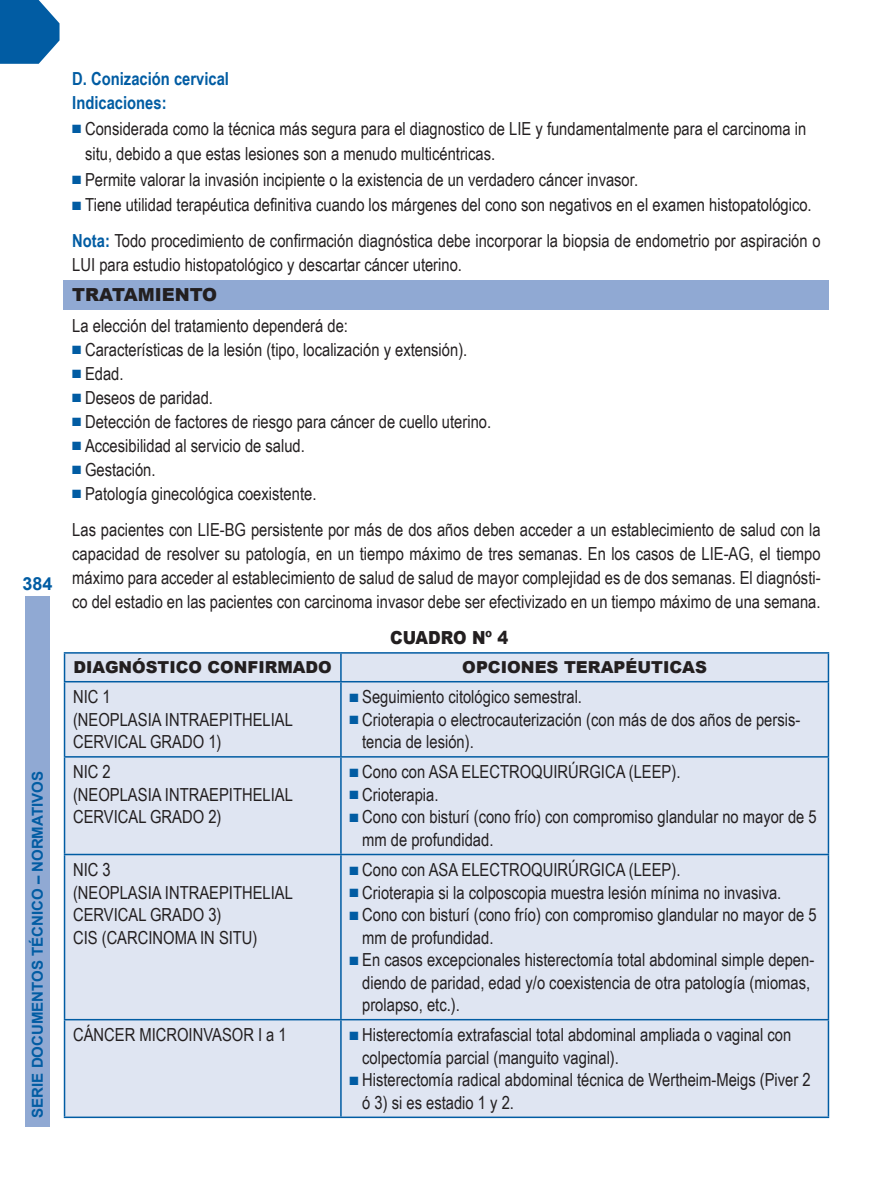
<style>
.page{position:relative;width:893px;height:1191px;background:#fff}
.page>*{position:absolute;margin:0;border:0;box-sizing:border-box;transform-origin:0 0}
.t1{font:18px/22.5px "Arial Narrow";color:#231f20}
.t2{font:700 18px/24px "Arial Narrow";color:#015ca3}
.t3{font:900 18px "Arial";color:#231f20}
.t4{font:900 18px "Arial";color:#231f20;scale:.9 1}
.t5{font:700 18px "Arial";color:#015ca3}
.t6{font:900 16.5px "Arial";color:#231f20}
.t7{font:700 15px "Arial";color:#015ca3}
.s1{color:#015ca3}
.s2{font-weight:700;color:#015ca3}
</style>
<div class="page">
<div style="left:25px;top:596px;width:24px;height:531px;background:#90a9d3"></div>
<svg style="left:0;top:0;width:60px;height:64px;background:#2372af"></svg>
<div style="left:64px;top:280px;width:765px;height:30px;background:#90a9d3"></div>
<div style="left:65px;top:653px;width:763px;height:463px;background:#dfe5f2"></div>
<hr style="left:64px;top:652px;width:277px;height:1px;background:#015ca3">
<svg style="left:64px;top:653px;width:1px;height:28px"></svg>
<hr style="left:341px;top:652px;width:488px;height:1px;background:#015ca3">
<hr style="left:340px;top:653px;width:2px;height:28px;background:#015ca3">
<svg style="left:828px;top:653px;width:1px;height:28px"></svg>
<hr style="left:64px;top:681px;width:277px;height:1px;background:#015ca3">
<hr style="left:64px;top:682px;width:1px;height:74px;background:#015ca3">
<hr style="left:341px;top:681px;width:488px;height:1px;background:#015ca3">
<hr style="left:340px;top:682px;width:2px;height:74px;background:#015ca3">
<hr style="left:828px;top:682px;width:1px;height:74px;background:#015ca3">
<hr style="left:64px;top:756px;width:277px;height:1px;background:#015ca3">
<hr style="left:64px;top:757px;width:1px;height:96px;background:#015ca3">
<hr style="left:341px;top:756px;width:488px;height:1px;background:#015ca3">
<hr style="left:340px;top:757px;width:2px;height:96px;background:#015ca3">
<hr style="left:828px;top:757px;width:1px;height:96px;background:#015ca3">
<hr style="left:64px;top:853px;width:277px;height:2px;background:#015ca3">
<hr style="left:64px;top:855px;width:1px;height:164px;background:#015ca3">
<hr style="left:341px;top:853px;width:488px;height:2px;background:#015ca3">
<hr style="left:340px;top:855px;width:2px;height:164px;background:#015ca3">
<hr style="left:828px;top:855px;width:1px;height:164px;background:#015ca3">
<hr style="left:64px;top:1019px;width:277px;height:1px;background:#015ca3">
<hr style="left:64px;top:1020px;width:1px;height:96px;background:#015ca3">
<hr style="left:341px;top:1019px;width:488px;height:1px;background:#015ca3">
<hr style="left:340px;top:1020px;width:2px;height:96px;background:#015ca3">
<hr style="left:828px;top:1020px;width:1px;height:96px;background:#015ca3">
<hr style="left:64px;top:1116px;width:277px;height:2px;background:#015ca3">
<hr style="left:341px;top:1116px;width:488px;height:2px;background:#015ca3">
<p class="t5" style="left:22px;top:571px;width:32px">384</p>
<p class="t7" style="left:27px;top:1117px;width:346px;rotate:-90deg">Serie Documentos Técnico – Normativos</p>
<p class="t2" style="left:72px;top:66px;width:158px">D. Conización cervical<br>Indicaciones:</p>
<p class="t1" style="left:85px;top:115px;width:723px;line-height:25.5px;text-indent:-13px"><span class="s1">■</span> Considerada como la técnica más segura para el diagnostico de LIE y fundamentalmente para el carcinoma in situ, debido a que estas lesiones son a menudo multicéntricas.</p>
<p class="t1" style="left:72px;top:168px;width:567px"><span class="s1">■</span> Permite valorar la invasión incipiente o la existencia de un verdadero cáncer invasor.</p>
<p class="t1" style="left:72px;top:186px;width:750px;line-height:36px"><span class="s1">■</span> Tiene utilidad terapéutica definitiva cuando los márgenes del cono son negativos en el examen histopatológico.<br><span class="s2">Nota:</span> Todo procedimiento de confirmación diagnóstica debe incorporar la biopsia de endometrio por aspiración o</p>
<p class="t1" style="left:72px;top:253px;width:391px">LUI para estudio histopatológico y descartar cáncer uterino.</p>
<p class="t3" style="left:72px;top:282px;width:146px">TRATAMIENTO</p>
<p class="t1" style="left:72px;top:313px;width:277px">La elección del tratamiento dependerá de:</p>
<p class="t1" style="left:72px;top:337px;width:397px"><span class="s1">■</span> Características de la lesión (tipo, localización y extensión).</p>
<p class="t1" style="left:72px;top:361px;width:53px"><span class="s1">■</span> Edad.</p>
<p class="t1" style="left:72px;top:385px;width:142px"><span class="s1">■</span> Deseos de paridad.</p>
<p class="t1" style="left:72px;top:409px;width:420px"><span class="s1">■</span> Detección de factores de riesgo para cáncer de cuello uterino.</p>
<p class="t1" style="left:72px;top:433px;width:234px"><span class="s1">■</span> Accesibilidad al servicio de salud.</p>
<p class="t1" style="left:72px;top:457px;width:85px"><span class="s1">■</span> Gestación.</p>
<p class="t1" style="left:72px;top:474px;width:750px;line-height:36px"><span class="s1">■</span> Patología ginecológica coexistente.<br>Las pacientes con LIE-BG persistente por más de dos años deben acceder a un establecimiento de salud con la</p>
<p class="t1" style="left:72px;top:540px;width:750px;line-height:24px;text-align:justify">capacidad de resolver su patología, en un tiempo máximo de tres semanas. En los casos de LIE-AG, el tiempo máximo para acceder al establecimiento de salud de salud de mayor complejidad es de dos semanas. El diagnósti&shy;co del estadio en las pacientes con carcinoma invasor debe ser efectivizado en un tiempo máximo de una semana.</p>
<p class="t4" style="left:390px;top:624px;width:133px">CUADRO Nº 4</p>
<p class="t6" style="left:74px;top:655px;width:260px">DIAGNÓSTICO CONFIRMADO</p>
<p class="t6" style="left:462px;top:655px;width:246px">OPCIONES TERAPÉUTICAS</p>
<p class="t1" style="left:73px;top:685px;width:221px">NIC 1<br>(NEOPLASIA INTRAEPITHELIAL<br>CERVICAL GRADO 1)</p>
<p class="t1" style="left:349px;top:685px;width:234px"><span class="s1">■</span> Seguimiento citológico semestral.</p>
<p class="t1" style="left:362px;top:707px;width:440px;text-indent:-13px"><span class="s1">■</span> Crioterapia o electrocauterización (con más de dos años de persis&shy;tencia de lesión).</p>
<p class="t1" style="left:73px;top:760px;width:221px">NIC 2<br>(NEOPLASIA INTRAEPITHELIAL<br>CERVICAL GRADO 2)</p>
<p class="t1" style="left:349px;top:760px;width:333px"><span class="s1">■</span> Cono con ASA ELECTROQUIRÚRGICA (LEEP).</p>
<p class="t1" style="left:349px;top:782px;width:91px"><span class="s1">■</span> Crioterapia.</p>
<p class="t1" style="left:362px;top:805px;width:456px;text-indent:-13px"><span class="s1">■</span> Cono con bisturí (cono frío) con compromiso glandular no mayor de 5 mm de profundidad.</p>
<p class="t1" style="left:73px;top:858px;width:221px">NIC 3<br>(NEOPLASIA INTRAEPITHELIAL<br>CERVICAL GRADO 3)<br>CIS (CARCINOMA IN SITU)</p>
<p class="t1" style="left:349px;top:858px;width:333px"><span class="s1">■</span> Cono con ASA ELECTROQUIRÚRGICA (LEEP).</p>
<p class="t1" style="left:349px;top:880px;width:433px"><span class="s1">■</span> Crioterapia si la colposcopia muestra lesión mínima no invasiva.</p>
<p class="t1" style="left:362px;top:903px;width:456px;text-indent:-13px"><span class="s1">■</span> Cono con bisturí (cono frío) con compromiso glandular no mayor de 5 mm de profundidad.</p>
<p class="t1" style="left:362px;top:948px;width:454px;text-indent:-13px"><span class="s1">■</span> En casos excepcionales histerectomía total abdominal simple depen&shy;diendo de paridad, edad y/o coexistencia de otra patología (miomas, prolapso, etc.).</p>
<p class="t1" style="left:73px;top:1023px;width:215px">CÁNCER MICROINVASOR I a 1</p>
<p class="t1" style="left:362px;top:1023px;width:431px;text-indent:-13px"><span class="s1">■</span> Histerectomía extrafascial total abdominal ampliada o vaginal con colpectomía parcial (manguito vaginal).</p>
<p class="t1" style="left:362px;top:1068px;width:450px;text-indent:-13px"><span class="s1">■</span> Histerectomía radical abdominal técnica de Wertheim-Meigs (Piver 2 ó 3) si es estadio 1 y 2.</p>
</div>
